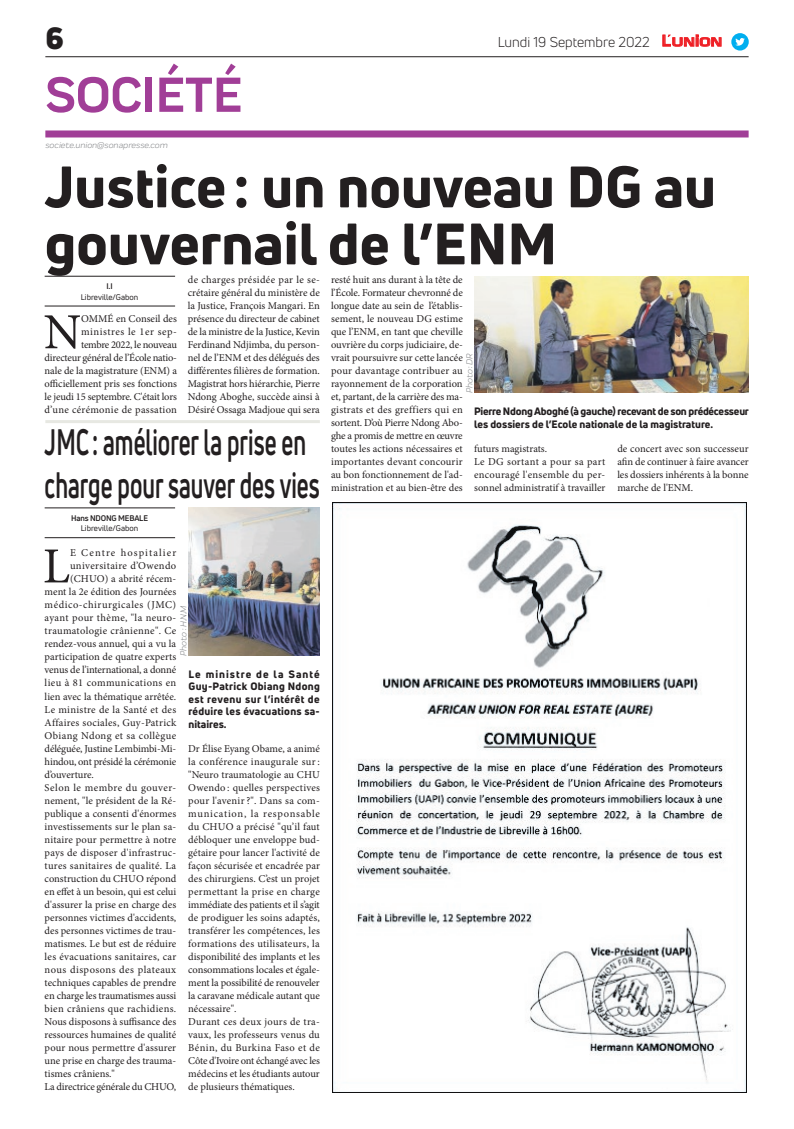
<style>
.page{position:relative;width:794px;height:1129px;background:#fff}
.page>*{position:absolute;margin:0;border:0;box-sizing:border-box;transform-origin:0 0}
.t1{font:800 57px/57px "Uni Neue";color:#231f20}
.t2{font:700 51px "Praktika";color:#a13e97}
.t3{font:50.5px "Minion Pro";color:#231f20}
.t4{font:700 36px/43.2px "Uni Neue";color:#231f20;scale:.63 1}
.t5{font:900 30px "Uni Neue";color:#231f20}
.t6{font:14px "Uni Neue";color:#231f20}
.t7{font:10.5px/13px "Minion Pro";letter-spacing:.005em;color:#231f20;text-align:justify}
.t8{font:10.5px "Minion Pro";letter-spacing:.03em;color:#231f20}
.t9{font:800 10.5px/12.6px "Uni Neue";letter-spacing:-.02em;color:#231f20}
.t10{font:800 10.5px/12.6px "Uni Neue";color:#231f20;text-align:justify}
.t11{font:10.5px "Minion Pro";letter-spacing:.025em;color:#231f20}
.t12{font:10.5px "Minion Pro";letter-spacing:.04em;color:#231f20}
.t13{font:10.5px "Minion Pro";letter-spacing:.035em;color:#231f20}
.t14{font:10.5px "Minion Pro";letter-spacing:-.015em;color:#231f20}
.t15{font:10.5px "Minion Pro";letter-spacing:-.02em;color:#231f20}
.t16{font:10.5px "Minion Pro";letter-spacing:.05em;color:#231f20}
.t17{font:10.5px "Minion Pro";letter-spacing:.105em;color:#231f20}
.t18{font:italic 9px "Praktika";color:#818386}
.t19{font:8px "Uni Neue";color:#231f20}
.t20{font:700 8px "Uni Neue";letter-spacing:-.02em;color:#231f20}
.s1{font-family:"Eurostile";font-weight:600;font-size:14.9px;color:#ee1d23}
.s2{font-family:"Eurostile";font-weight:600;font-size:11.4px;color:#ee1d23}
</style>
<div class="page">
<hr style="left:45px;top:56px;width:703px;height:1px;background:#231f20">
<div style="left:45px;top:130px;width:703px;height:7px;background:#a13e97"></div>
<svg style="left:662px;top:34px;width:60px;height:13px"></svg>
<div style="left:731px;top:33px;width:17px;height:18px;background:#00aeef;border-radius:50%"></div>
<svg style="left:735px;top:38px;width:10px;height:8px"></svg>
<img style="left:333px;top:502px;width:414px;height:589px">
<hr style="left:45px;top:305px;width:130px;height:1px;background:#231f20">
<hr style="left:45px;top:276px;width:130px;height:1px;background:#231f20">
<img style="left:474px;top:276px;width:274px;height:117px">
<hr style="left:45px;top:537px;width:130px;height:1px;background:#231f20">
<hr style="left:45px;top:507px;width:130px;height:1px;background:#231f20">
<img style="left:189px;top:507px;width:131px;height:148px">
<hr style="left:45px;top:420px;width:275px;height:3px;background:#e7e8e2">
<h3 class="t5" style="left:45px;top:17px;width:20px">6</h3>
<h2 class="t2" style="left:45px;top:54px;width:198px">SOCIÉTÉ</h2>
<p class="t18" style="left:45px;top:139px;width:124px">societe.union@sonapresse.com</p>
<h3 class="t6" style="left:498px;top:33px;width:226px">Lundi 19 Septembre 2022 <span class="s1">L</span><span class="s2">UNION</span></h3>
<h1 class="t1" style="left:45px;top:157px;width:673px">Justice: un nouveau DG au gouvernail de l’ENM</h1>
<p class="t20" style="left:106px;top:281px;width:8px">I.I</p>
<p class="t19" style="left:81px;top:292px;width:59px">Libreville/Gabon</p>
<p class="t7" style="left:188px;top:273px;width:133px">de charges présidée par le se&shy;crétaire général du ministère de la Justice, François Mangari. En présence du directeur de cabinet de la ministre de la Justice, Kevin Ferdinand Ndjimba, du person&shy;nel de l’ENM et des délégués des différentes filières de formation.<br>Magistrat hors hiérarchie, Pierre Ndong Aboghe, succède ainsi à Désiré Ossaga Madjoue qui sera</p>
<p class="t7" style="left:331px;top:273px;width:133px">resté huit ans durant à la tête de l’École. Formateur chevronné de longue date au sein de l’établis&shy;sement, le nouveau DG estime que l’ENM, en tant que cheville ouvrière du corps judiciaire, de&shy;vrait poursuivre sur cette lancée pour davantage contribuer au rayonnement de la corporation et, partant, de la carrière des ma&shy;gistrats et des greffiers qui en sortent. D’où Pierre Ndong Abo&shy;ghe a promis de mettre en œuvre toutes les actions nécessaires et importantes devant concourir au bon fonctionnement de l'ad&shy;ministration et au bien-être des</p>
<p class="t7" style="left:45px;top:312px;width:134px;text-align:right">OMMÉ en Conseil des ministres le 1er sep-<br>tembre 2022, le nouveau directeur général de l’École natio&shy;nale de la magistrature (ENM) a officiellement pris ses fonctions le jeudi 15 septembre. C'était lors d’une cérémonie de passation</p>
<h3 class="t3" style="left:44px;top:298px;width:39px">N</h3>
<p class="t18" style="left:463px;top:393px;width:41px;rotate:-90deg">Photo : DR</p>
<p class="t9" style="left:474px;top:405px;width:276px">Pierre Ndong Aboghé (à gauche) recevant de son prédécesseur les dossiers de l’Ecole nationale de la magistrature.</p>
<h3 class="t4" style="left:45px;top:419px;width:438px">JMC: améliorer la prise en charge pour sauver des vies</h3>
<p class="t20" style="left:71px;top:513px;width:78px">Hans NDONG MEBALE</p>
<p class="t19" style="left:81px;top:523px;width:59px">Libreville/Gabon</p>
<p class="t7" style="left:474px;top:442px;width:133px;text-align:left">futurs magistrats.<br>Le DG sortant a pour sa part encouragé l'ensemble du per&shy;sonnel administratif à travailler</p>
<p class="t7" style="left:617px;top:442px;width:133px">de concert avec son successeur afin de continuer à faire avancer les dossiers inhérents à la bonne marche de l'ENM.</p>
<h3 class="t3" style="left:43px;top:532px;width:29px">L</h3>
<p class="t17" style="left:70px;top:546px;width:108px">E Centre hospitalier</p>
<p class="t13" style="left:70px;top:559px;width:108px">universitaire d’Owendo</p>
<p class="t7" style="left:70px;top:572px;width:108px">(CHUO) a abrité récem-</p>
<p class="t7" style="left:45px;top:585px;width:133px">ment la 2e édition des Journées</p>
<p class="t16" style="left:45px;top:598px;width:133px">médico-chirurgicales (JMC)</p>
<p class="t13" style="left:45px;top:611px;width:133px">ayant pour thème, "la neuro-</p>
<p class="t8" style="left:45px;top:624px;width:133px">traumatologie crânienne". Ce</p>
<p class="t7" style="left:45px;top:637px;width:133px">rendez-vous annuel, qui a vu la</p>
<p class="t7" style="left:45px;top:650px;width:133px">participation de quatre experts</p>
<p class="t14" style="left:45px;top:663px;width:133px">venus de l’international, a donné</p>
<p class="t13" style="left:45px;top:676px;width:133px">lieu à 81 communications en</p>
<p class="t7" style="left:45px;top:689px;width:133px">lien avec la thématique arrêtée.</p>
<p class="t8" style="left:45px;top:702px;width:133px">Le ministre de la Santé et des</p>
<p class="t11" style="left:45px;top:715px;width:133px">Affaires sociales, Guy-Patrick</p>
<p class="t12" style="left:45px;top:728px;width:133px">Obiang Ndong et sa collègue</p>
<p class="t7" style="left:45px;top:741px;width:133px">déléguée, Justine Lembimbi-Mi-</p>
<p class="t14" style="left:45px;top:754px;width:133px">hindou, ont présidé la cérémonie</p>
<p class="t7" style="left:45px;top:767px;width:51px">d’ouverture.</p>
<p class="t12" style="left:45px;top:780px;width:133px">Selon le membre du gouver-</p>
<p class="t7" style="left:45px;top:793px;width:133px">nement, "le président de la Ré-</p>
<p class="t7" style="left:45px;top:806px;width:133px">publique a consenti d'énormes</p>
<p class="t7" style="left:45px;top:819px;width:133px">investissements sur le plan sa-</p>
<p class="t7" style="left:45px;top:832px;width:133px">nitaire pour permettre à notre</p>
<p class="t11" style="left:45px;top:845px;width:133px">pays de disposer d'infrastruc-</p>
<p class="t8" style="left:45px;top:858px;width:133px">tures sanitaires de qualité. La</p>
<p class="t7" style="left:45px;top:871px;width:133px">construction du CHUO répond</p>
<p class="t7" style="left:45px;top:884px;width:133px">en effet à un besoin, qui est celui</p>
<p class="t7" style="left:45px;top:897px;width:133px">d'assurer la prise en charge des</p>
<p class="t7" style="left:45px;top:910px;width:133px">personnes victimes d'accidents,</p>
<p class="t7" style="left:45px;top:923px;width:133px">des personnes victimes de trau-</p>
<p class="t7" style="left:45px;top:936px;width:133px">matismes. Le but est de réduire</p>
<p class="t11" style="left:45px;top:949px;width:133px">les évacuations sanitaires, car</p>
<p class="t12" style="left:45px;top:962px;width:133px">nous disposons des plateaux</p>
<p class="t7" style="left:45px;top:975px;width:133px">techniques capables de prendre</p>
<p class="t7" style="left:45px;top:988px;width:133px">en charge les traumatismes aussi</p>
<p class="t8" style="left:45px;top:1001px;width:133px">bien crâniens que rachidiens.</p>
<p class="t7" style="left:45px;top:1014px;width:133px">Nous disposons à suffisance des</p>
<p class="t7" style="left:45px;top:1027px;width:133px">ressources humaines de qualité</p>
<p class="t7" style="left:45px;top:1040px;width:133px">pour nous permettre d'assurer</p>
<p class="t7" style="left:45px;top:1053px;width:133px">une prise en charge des trauma-</p>
<p class="t7" style="left:45px;top:1066px;width:72px">tismes crâniens."</p>
<p class="t15" style="left:45px;top:1079px;width:133px">La directrice générale du CHUO,</p>
<p class="t18" style="left:177px;top:655px;width:51px;rotate:-90deg">Photo : H.N.M</p>
<p class="t10" style="left:189px;top:667px;width:133px">Le ministre de la Santé Guy-Patrick Obiang Ndong est revenu sur l’intérêt de réduire les évacuations sa&shy;nitaires.</p>
<p class="t7" style="left:188px;top:741px;width:133px;text-align:left">Dr Élise Eyang Obame, a animé la conférence inaugurale sur: "Neuro traumatologie au CHU<br>Owendo : quelles perspectives pour l'avenir?". Dans sa com&shy;munication, la responsable du CHUO a précisé "qu’il faut débloquer une enveloppe bud&shy;gétaire pour lancer l'activité de façon sécurisée et encadrée par des chirurgiens. C’est un projet permettant la prise en charge immédiate des patients et il s’agit de prodiguer les soins adaptés, transférer les compétences, les formations des utilisateurs, la disponibilité des implants et les consommations locales et égale&shy;ment la possibilité de renouveler la caravane médicale autant que nécessaire".<br>Durant ces deux jours de tra&shy;vaux, les professeurs venus du<br>Bénin, du Burkina Faso et de<br>Côte d'Ivoire ont échangé avec les médecins et les étudiants autour de plusieurs thématiques.</p>
</div>
